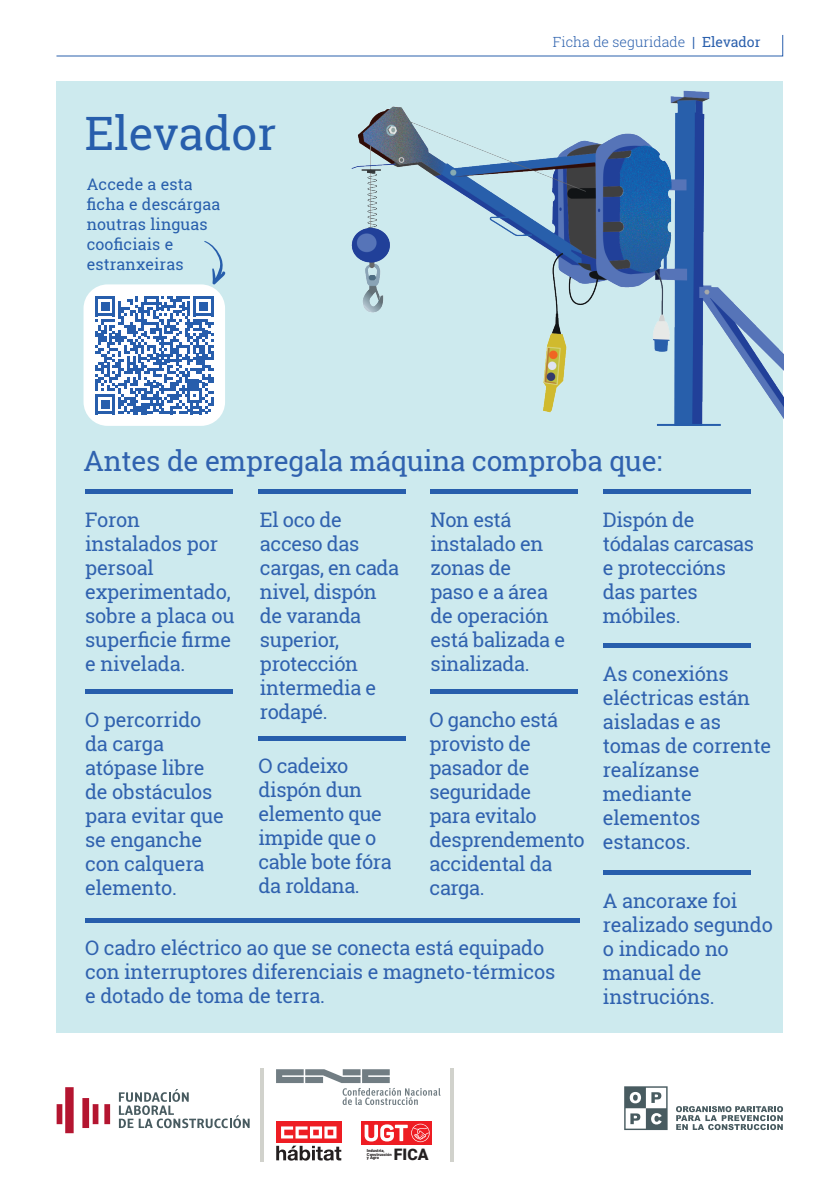
<style>
.page{position:relative;width:840px;height:1191px;background:#fff}
.page>*{position:absolute;margin:0;border:0;box-sizing:border-box;transform-origin:0 0}
.t1{font:46px "Roboto Slab";color:#275eac}
.t2{font:28px "Roboto Slab";letter-spacing:-.01em;color:#3062af}
.t3{font:20px/24px "Roboto Slab";letter-spacing:-.015em;color:#3062af}
.t4{font:16px/20px "Roboto Slab";letter-spacing:.01em;color:#275eac}
.t5{font:900 15.8px "Roboto";color:#231f20}
.t6{font:300 14px "Roboto Slab";color:#2b60ad}
.t7{font:900 4px/3.8px "Roboto";color:#231f20}
.s1{font-weight:400}
</style>
<div class="page">
<div style="left:57px;top:81px;width:725px;height:951px;background:#cdeaee"></div>
<img style="left:351px;top:90px;width:431px;height:335px">
<svg style="left:56px;top:35px;width:727px;height:22px"></svg>
<div style="left:602px;top:870px;width:148px;height:5px;background:#275eac"></div>
<div style="left:430px;top:689px;width:147px;height:5px;background:#275eac"></div>
<div style="left:85px;top:689px;width:147px;height:5px;background:#275eac"></div>
<div style="left:85px;top:489px;width:147px;height:5px;background:#275eac"></div>
<hr style="left:258px;top:736px;width:148px;height:4px;background:#275eac">
<div style="left:602px;top:489px;width:148px;height:5px;background:#275eac"></div>
<hr style="left:85px;top:918px;width:494px;height:4px;background:#275eac">
<div style="left:430px;top:489px;width:147px;height:5px;background:#275eac"></div>
<div style="left:258px;top:489px;width:147px;height:5px;background:#275eac"></div>
<div style="left:602px;top:642px;width:148px;height:5px;background:#275eac"></div>
<svg style="left:624px;top:1086px;width:43px;height:44px"></svg>
<svg style="left:676px;top:1106px;width:106px;height:24px"></svg>
<svg style="left:276px;top:1069px;width:164px;height:36px"></svg>
<svg style="left:57px;top:1087px;width:53px;height:46px"></svg>
<svg style="left:119px;top:1089px;width:130px;height:39px"></svg>
<svg style="left:276px;top:1145px;width:65px;height:15px"></svg>
<div style="left:276px;top:1121px;width:65px;height:22px;background:#ee1d23"></div>
<svg style="left:281px;top:1126px;width:55px;height:12px"></svg>
<div style="left:361px;top:1121px;width:70px;height:23px;background:#ee1d23"></div>
<svg style="left:364px;top:1123px;width:65px;height:19px"></svg>
<hr style="left:450px;top:1068px;width:3px;height:93px;background:#d1d2cc">
<hr style="left:260px;top:1068px;width:4px;height:93px;background:#d1d2cc">
<div style="left:83px;top:284px;width:142px;height:142px;background:#fff;border-radius:24px"></div>
<svg style="left:95px;top:296px;width:118px;height:118px"></svg>
<hr style="left:656px;top:424px;width:64px;height:2px;background:#275eac">
<svg style="left:204px;top:241px;width:21px;height:44px"></svg>
<p class="t1" style="left:85px;top:102px;width:193px">Elevador</p>
<p class="t4" style="left:87px;top:174px;width:135px">Accede a esta ficha e descárgaa noutras linguas cooficiais e estranxeiras</p>
<p class="t6" style="left:552px;top:32px;width:209px">Ficha de seguridade <span class="s1">| Elevador</span></p>
<p class="t2" style="left:83px;top:442px;width:580px">Antes de empregala máquina comproba que:</p>
<p class="t3" style="left:85px;top:507px;width:134px">Foron instalados por persoal</p>
<p class="t3" style="left:85px;top:579px;width:151px">experimentado, sobre a placa ou superficie firme e nivelada.</p>
<p class="t3" style="left:85px;top:707px;width:140px">O percorrido da carga atópase libre de obstáculos para evitar que se enganche con calquera elemento.</p>
<p class="t3" style="left:260px;top:507px;width:141px">El oco de acceso das cargas, en cada nivel, dispón de varanda superior, protección intermedia e rodapé.</p>
<p class="t3" style="left:258px;top:754px;width:135px">O cadeixo dispón dun elemento que impide que o cable bote fóra da roldana.</p>
<p class="t3" style="left:430px;top:507px;width:114px">Non está instalado en zonas de</p>
<p class="t3" style="left:430px;top:579px;width:136px">paso e a área de operación está balizada e sinalizada.</p>
<p class="t3" style="left:429px;top:707px;width:157px">O gancho está provisto de pasador de seguridade<br>para evitalo desprendemento accidental da carga.</p>
<p class="t3" style="left:85px;top:935px;width:471px">O cadro eléctrico ao que se conecta está equipado con interruptores diferenciais e magneto-térmicos e dotado de toma de terra.</p>
<p class="t3" style="left:602px;top:507px;width:152px">Dispón de tódalas carcasas e proteccións</p>
<p class="t3" style="left:602px;top:579px;width:96px">das partes móbiles.</p>
<p class="t3" style="left:602px;top:661px;width:170px">As conexións eléctricas están aisladas e as tomas de corrente</p>
<p class="t3" style="left:602px;top:757px;width:99px">realízanse mediante elementos estancos.</p>
<p class="t3" style="left:602px;top:888px;width:171px">A ancoraxe foi realizado segundo o indicado no manual de instrucións.</p>
<p class="t5" style="left:394px;top:1143px;width:36px">FICA</p>
<p class="t7" style="left:367px;top:1148px;width:26px">Industria,<br>Construcción y Agro</p>
</div>
